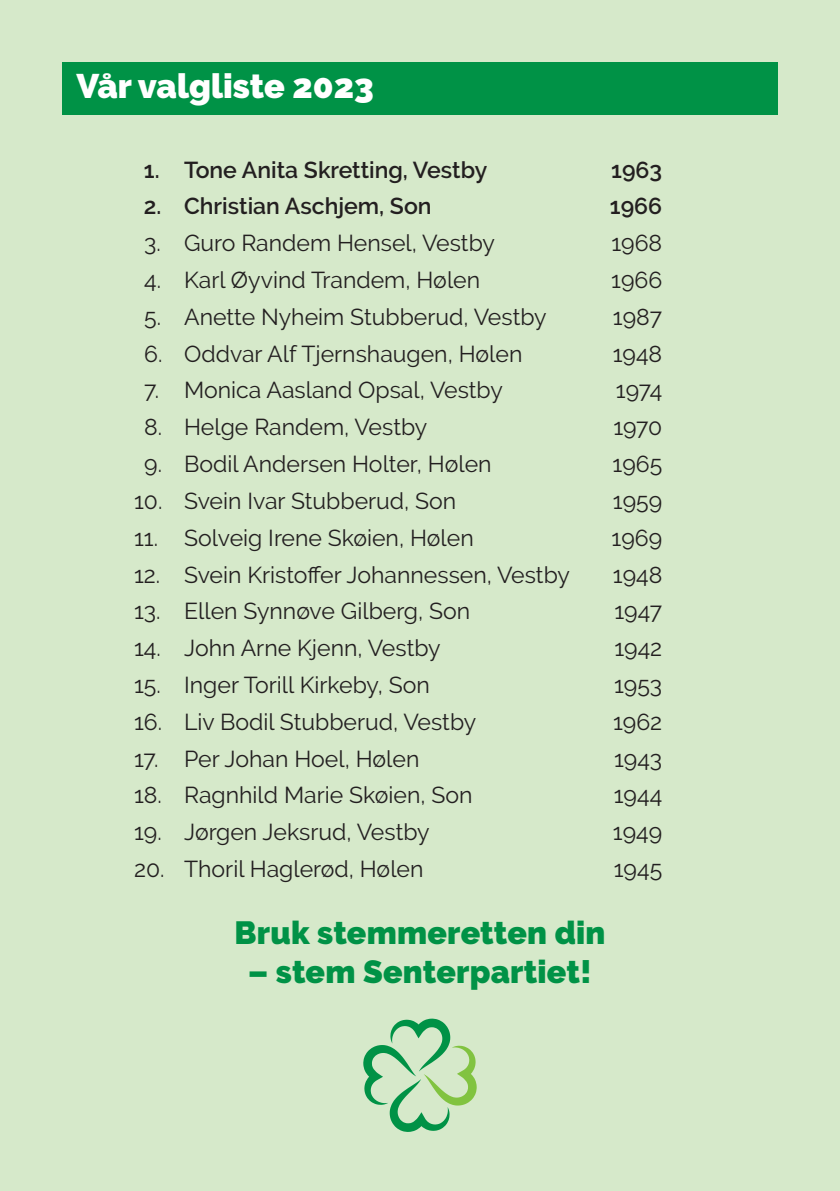
<style>
.page{position:relative;width:840px;height:1191px;background:#fff}
.page>*{position:absolute;margin:0;border:0;box-sizing:border-box;transform-origin:0 0}
.t1{font:900 34px "Raleway";color:#fff}
.t2{font:900 32px "Raleway";letter-spacing:.005em;color:#009246}
.t3{font:23px "Raleway";color:#231f20}
.t4{font:600 23px "Raleway";color:#231f20}
</style>
<div class="page">
<div style="left:0;top:0;width:839px;height:1191px;background:#d6e9ca"></div>
<svg style="left:363px;top:1018px;width:113px;height:114px"></svg>
<div style="left:62px;top:62px;width:715px;height:53px;background:#009246"></div>
<h1 class="t1" style="left:77px;top:67px;width:298px">Vår valgliste 2023</h1>
<p class="t4" style="left:144px;top:156px;width:345px">1. Tone Anita Skretting, Vestby</p>
<p class="t4" style="left:611px;top:156px;width:52px">1963</p>
<p class="t4" style="left:144px;top:193px;width:289px">2. Christian Aschjem, Son</p>
<p class="t4" style="left:609px;top:193px;width:54px">1966</p>
<p class="t3" style="left:144px;top:230px;width:352px">3. Guro Randem Hensel, Vestby</p>
<p class="t3" style="left:611px;top:230px;width:52px">1968</p>
<p class="t3" style="left:144px;top:266px;width:337px">4. Karl Øyvind Trandem, Hølen</p>
<p class="t3" style="left:610px;top:266px;width:53px">1966</p>
<p class="t3" style="left:144px;top:303px;width:404px">5. Anette Nyheim Stubberud, Vestby</p>
<p class="t3" style="left:612px;top:303px;width:51px">1987</p>
<p class="t3" style="left:144px;top:340px;width:379px">6. Oddvar Alf Tjernshaugen, Hølen</p>
<p class="t3" style="left:612px;top:340px;width:51px">1948</p>
<p class="t3" style="left:144px;top:377px;width:360px">7. Monica Aasland Opsal, Vestby</p>
<p class="t3" style="left:615px;top:377px;width:48px">1974</p>
<p class="t3" style="left:144px;top:414px;width:284px">8. Helge Randem, Vestby</p>
<p class="t3" style="left:613px;top:414px;width:50px">1970</p>
<p class="t3" style="left:144px;top:450px;width:349px">9. Bodil Andersen Holter, Hølen</p>
<p class="t3" style="left:612px;top:450px;width:51px">1965</p>
<p class="t3" style="left:134px;top:487px;width:323px">10. Svein Ivar Stubberud, Son</p>
<p class="t3" style="left:612px;top:487px;width:51px">1959</p>
<p class="t3" style="left:134px;top:524px;width:341px">11. Solveig Irene Skøien, Hølen</p>
<p class="t3" style="left:611px;top:524px;width:52px">1969</p>
<p class="t3" style="left:134px;top:561px;width:437px">12. Svein Kristoffer Johannessen, Vestby</p>
<p class="t3" style="left:612px;top:561px;width:51px">1948</p>
<p class="t3" style="left:134px;top:598px;width:337px">13. Ellen Synnøve Gilberg, Son</p>
<p class="t3" style="left:614px;top:598px;width:49px">1947</p>
<p class="t3" style="left:134px;top:634px;width:308px">14. John Arne Kjenn, Vestby</p>
<p class="t3" style="left:614px;top:634px;width:49px">1942</p>
<p class="t3" style="left:134px;top:671px;width:297px">15. Inger Torill Kirkeby, Son</p>
<p class="t3" style="left:613px;top:671px;width:50px">1953</p>
<p class="t3" style="left:134px;top:708px;width:343px">16. Liv Bodil Stubberud, Vestby</p>
<p class="t3" style="left:612px;top:708px;width:51px">1962</p>
<p class="t3" style="left:134px;top:745px;width:287px">17. Per Johan Hoel, Hølen</p>
<p class="t3" style="left:613px;top:745px;width:50px">1943</p>
<p class="t3" style="left:134px;top:782px;width:340px">18. Ragnhild Marie Skøien, Son</p>
<p class="t3" style="left:613px;top:782px;width:50px">1944</p>
<p class="t3" style="left:134px;top:818px;width:297px">19. Jørgen Jeksrud, Vestby</p>
<p class="t3" style="left:612px;top:818px;width:51px">1949</p>
<p class="t3" style="left:134px;top:855px;width:291px">20. Thoril Haglerød, Hølen</p>
<p class="t3" style="left:613px;top:855px;width:50px">1945</p>
<h2 class="t2" style="left:234px;top:914px;width:372px">Bruk stemmeretten din</h2>
<h2 class="t2" style="left:248px;top:953px;width:345px">– stem Senterpartiet!</h2>
</div>
